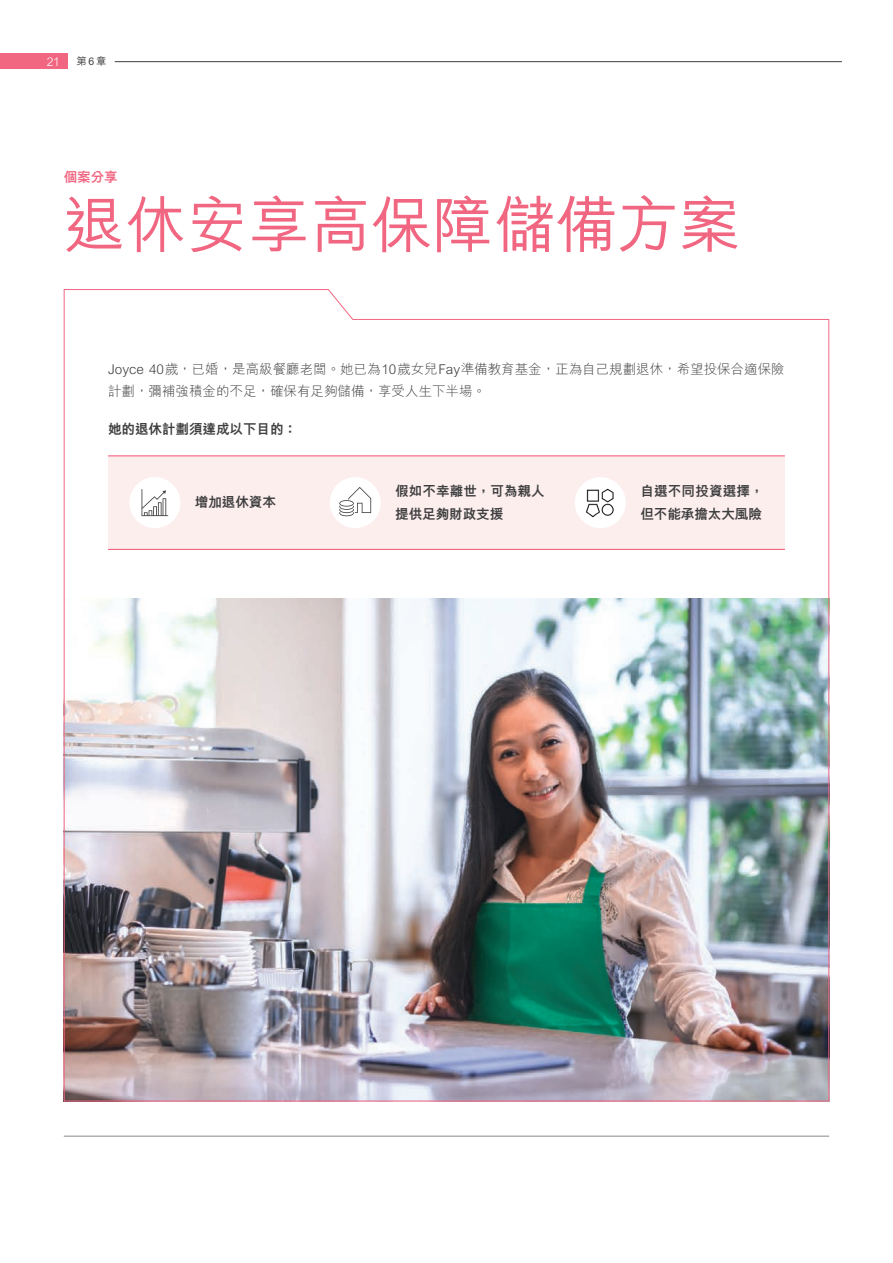
<style>
.page{position:relative;width:893px;height:1263px;background:#fff}
.page>*{position:absolute;margin:0;border:0;box-sizing:border-box;transform-origin:0 0}
.t1{font:500 61.5px "M Hei H Kfor HSBC";color:#f16681}
.t2{font:300 13.5px/22.5px "M Hei H Kfor HSBC";color:#3e3e3f}
.t3{font:800 13.5px/22.5px "M Hei H Kfor HSBC";color:#3e3e3f}
.t4{font:800 13.5px "M Hei H Kfor HSBC";color:#f16681}
.t5{font:300 12px "M Hei H Kfor HSBC";color:#fff}
.t6{font:500 10.5px "M Hei H Kfor HSBC";color:#3e3e3f}
</style>
<div class="page">
<div style="left:0;top:53px;width:68px;height:16px;background:#f16681"></div>
<hr style="left:115px;top:61px;width:727px;height:1px;background:#3e3e3f">
<img style="left:63px;top:289px;width:767px;height:813px">
<div style="left:108px;top:456px;width:677px;height:93px;background:#fdeeee"></div>
<hr style="left:108px;top:455px;width:677px;height:1px;background:#f16681">
<hr style="left:108px;top:549px;width:677px;height:1px;background:#f16681">
<div style="left:129px;top:477px;width:51px;height:51px;background:#fff;border-radius:50%"></div>
<svg style="left:142px;top:489px;width:26px;height:27px"></svg>
<div style="left:330px;top:477px;width:51px;height:51px;background:#fff;border-radius:50%"></div>
<svg style="left:339px;top:487px;width:32px;height:29px"></svg>
<div style="left:575px;top:477px;width:51px;height:51px;background:#fff;border-radius:50%"></div>
<img style="left:580px;top:483px;width:40px;height:36px">
<hr style="left:64px;top:1135px;width:765px;height:2px;background:#939598">
<p class="t5" style="left:47px;top:55px;width:15px">21</p>
<p class="t6" style="left:77px;top:54px;width:31px">第6章</p>
<p class="t4" style="left:64px;top:170px;width:55px">個案分享</p>
<h1 class="t1" style="left:64px;top:180px;width:678px">退休安享高保障儲備方案</h1>
<p class="t2" style="left:108px;top:357px;width:678px">Joyce 40歲，已婚，是高級餐廳老闆。她已為10歲女兒Fay準備教育基金，正為自己規劃退休，希望投保合適保險計劃，彌補強積金的不足，確保有足夠儲備，享受人生下半場。</p>
<p class="t3" style="left:108px;top:417px;width:191px">她的退休計劃須達成以下目的：</p>
<p class="t3" style="left:195px;top:491px;width:82px">增加退休資本</p>
<p class="t3" style="left:395px;top:480px;width:151px">假如不幸離世，可為親人提供足夠財政支援</p>
<p class="t3" style="left:640px;top:480px;width:125px">自選不同投資選擇，但不能承擔太大風險</p>
</div>
